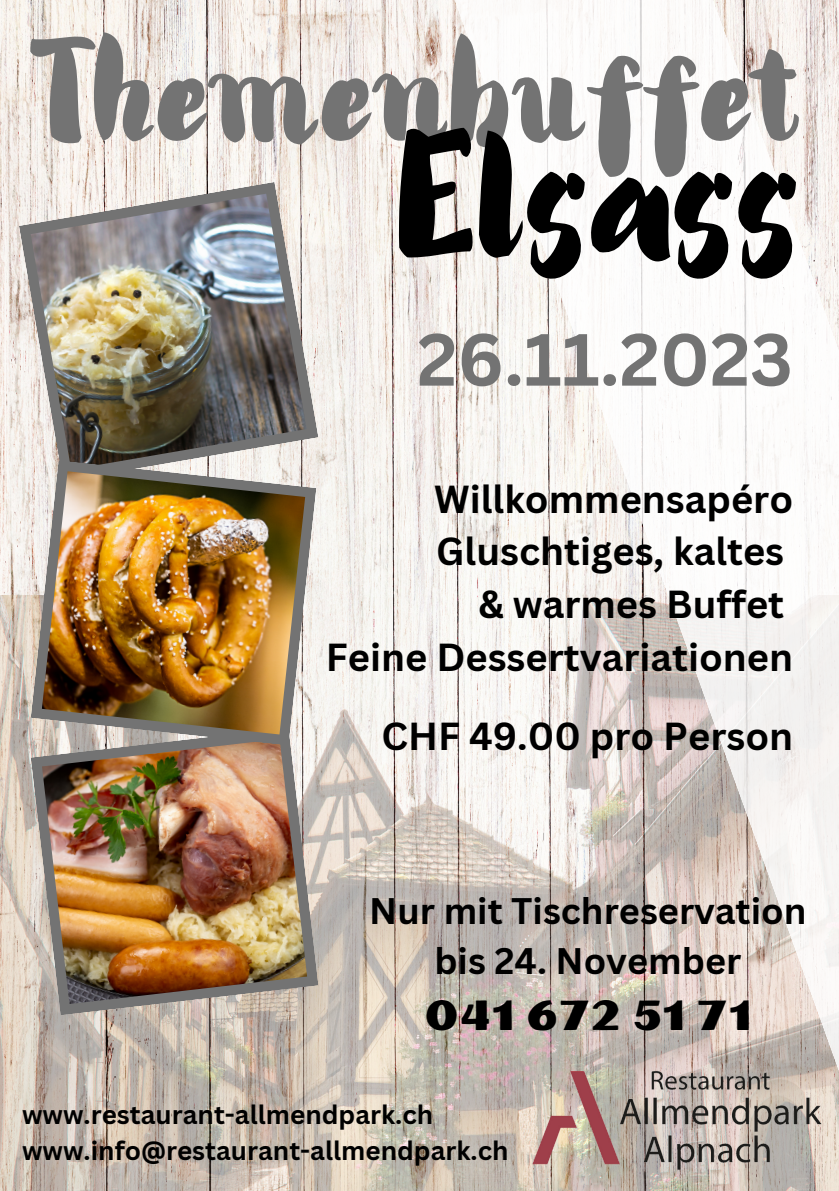
<style>
.page{position:relative;width:839px;height:1191px;background:#fff}
.page>*{position:absolute;margin:0;border:0;box-sizing:border-box;transform-origin:0 0}
.t1{font:213.4px "Alanta Cyrillic Script";color:#000}
.t2{font:171.4px "Alanta Cyrillic Script";color:#737373}
.t3{font:700 72px "Canva Sans";color:#737373}
.t4{font:42px "Oilvare Base";color:#000}
.t5{font:700 38px "Canva Sans";color:#000}
.t6{font:700 36px "Canva Sans";color:#000}
.t7{font:700 26px "Canva Sans";color:#000}
</style>
<div class="page">
<img style="left:0;top:0;width:442px;height:596px">
<img style="left:19px;top:182px;width:299px;height:299px">
<img style="left:0;top:596px;width:512px;height:595px">
<img style="left:31px;top:728px;width:287px;height:287px">
<img style="left:512px;top:1077px;width:326px;height:114px">
<svg style="left:442px;top:0;width:396px;height:1077px"></svg>
<img style="left:31px;top:460px;width:285px;height:286px">
<p class="t2" style="left:32px;top:-18px;width:771px">Themenbuffet</p>
<p class="t1" style="left:399px;top:60px;width:405px">Elsass</p>
<p class="t3" style="left:417px;top:309px;width:377px">26.11.2023</p>
<p class="t5" style="left:434px;top:472px;width:360px">Willkommensapéro</p>
<p class="t5" style="left:436px;top:525px;width:349px">Gluschtiges, kaltes</p>
<p class="t5" style="left:478px;top:577px;width:307px">&amp; warmes Buffet</p>
<p class="t5" style="left:326px;top:630px;width:469px">Feine Dessertvariationen</p>
<p class="t5" style="left:381px;top:710px;width:413px">CHF 49.00 pro Person</p>
<p class="t6" style="left:369px;top:886px;width:438px">Nur mit Tischreservation</p>
<p class="t6" style="left:434px;top:936px;width:308px">bis 24. November</p>
<p class="t4" style="left:424px;top:989px;width:329px">041 672 51 71</p>
<p class="t7" style="left:22px;top:1096px;width:413px">www.restaurant-allmendpark.ch</p>
<p class="t7" style="left:22px;top:1132px;width:488px">www.info@restaurant-allmendpark.ch</p>
</div>
